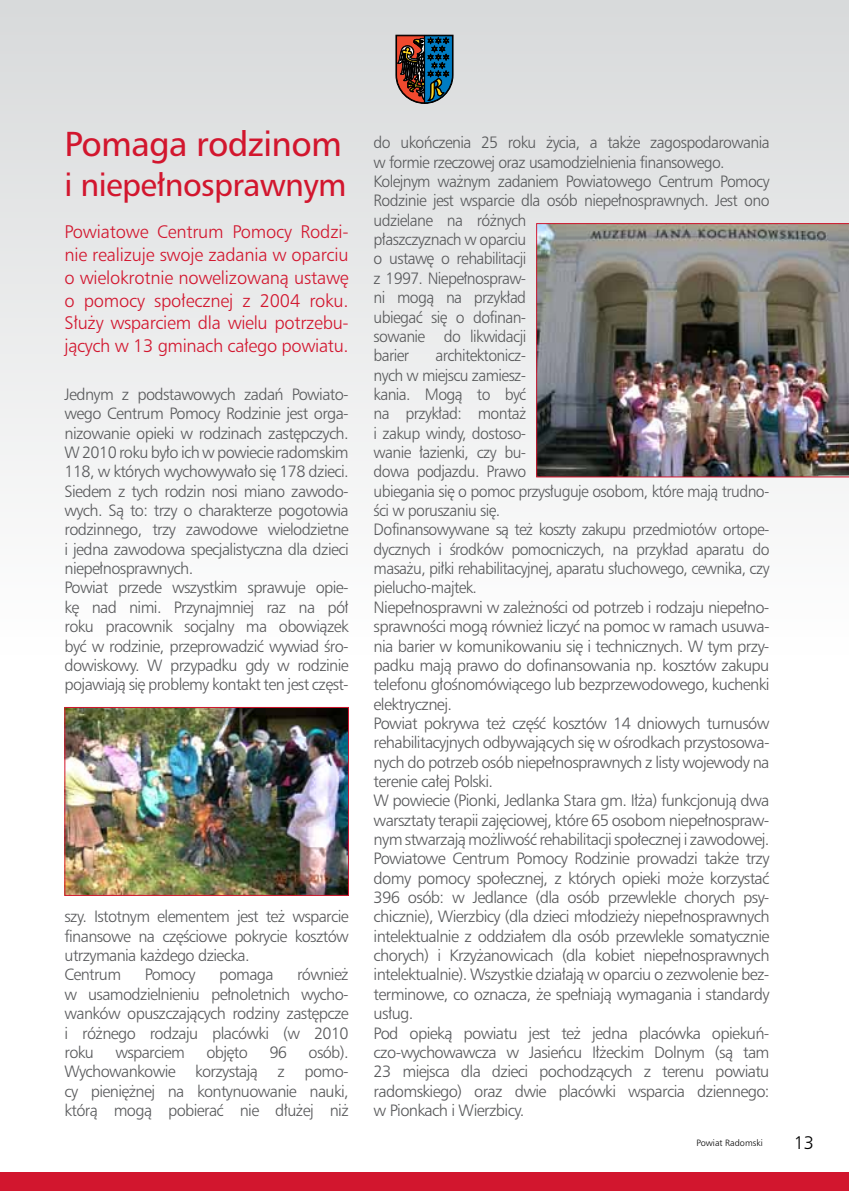
<style>
.page{position:relative;width:849px;height:1191px;background:#fff}
.page>*{position:absolute;margin:0;border:0;box-sizing:border-box;transform-origin:0 0}
.t1{font:33.25px "Humnst 777 PL";letter-spacing:-.02em;color:#d2162e}
.t2{font:30.62px "Humnst 777 PL";letter-spacing:-.02em;color:#d2162e}
.t3{font:17.5px/22.8px "Humnst 777 Lt PL";letter-spacing:-.02em;color:#d2162e;text-align:justify}
.t4{font:17.5px "Humnst 777 Lt PL";color:#000}
.t5{font:15.75px/19.4px "Humnst 777 Lt PL";letter-spacing:-.04em;color:#58595b;scale:.96 1}
.t6{font:15.75px/19.4px "Humnst 777 Lt PL";letter-spacing:-.04em;color:#58595b}
.t7{font:8.75px "Humnst 777 Lt PL";color:#000}
</style>
<div class="page">
<div style="left:0;top:0;width:848px;height:755px;background:linear-gradient(to bottom,#d8dadb,#fff)"></div>
<div style="left:0;top:1172px;width:848px;height:19px;background:#d2162e"></div>
<svg style="left:396px;top:35px;width:57px;height:68px;background:#464c55"></svg>
<img style="left:536px;top:223px;width:312px;height:254px">
<img style="left:66px;top:709px;width:281px;height:185px">
<div style="left:64px;top:707px;width:285px;height:189px;border:1px solid #d2162e"></div>
<h1 class="t1" style="left:64px;top:122px;width:279px">Pomaga rodzinom</h1>
<h2 class="t2" style="left:64px;top:165px;width:283px">i niepełnosprawnym</h2>
<p class="t3" style="left:64px;top:220px;width:286px">Powiatowe Centrum Pomocy Rodzi&shy;nie realizuje swoje zadania w oparciu o wielokrotnie nowelizowaną ustawę o pomocy społecznej z 2004 roku.<br>Służy wsparciem dla wielu potrzebu&shy;jących w 13 gminach całego powiatu.</p>
<p class="t6" style="left:64px;top:384px;width:286px">Jednym z podstawowych zadań Powiato&shy;wego Centrum Pomocy Rodzinie jest orga&shy;nizowanie opieki w rodzinach zastępczych.<br>W 2010 roku było ich w powiecie radomskim 118, w których wychowywało się 178 dzieci.<br>Siedem z tych rodzin nosi miano zawodo&shy;wych. Są to: trzy o charakterze pogotowia rodzinnego, trzy zawodowe wielodzietne i jedna zawodowa specjalistyczna dla dzieci niepełnosprawnych.<br>Powiat przede wszystkim sprawuje opie&shy;kę nad nimi. Przynajmniej raz na pół roku pracownik socjalny ma obowiązek być w rodzinie, przeprowadzić wywiad śro&shy;dowiskowy. W przypadku gdy w rodzinie pojawiają się problemy kontakt ten jest częst-</p>
<p class="t6" style="left:64px;top:906px;width:286px">szy. Istotnym elementem jest też wsparcie finansowe na częściowe pokrycie kosztów utrzymania każdego dziecka.<br>Centrum</p>
<p class="t6" style="left:64px;top:964px;width:286px;text-align:justify;text-indent:232px">również w usamodzielnieniu pełnoletnich wycho&shy;wanków opuszczających rodziny zastępcze i różnego rodzaju placówki (w 2010 roku</p>
<p class="t6" style="left:145px;top:964px;width:52px">Pomocy</p>
<p class="t6" style="left:219px;top:964px;width:56px">pomaga</p>
<p class="t6" style="left:64px;top:1042px;width:286px;text-align:justify;text-indent:244px">osób).<br>Wychowankowie korzystają z pomo&shy;cy pieniężnej na kontynuowanie nauki, którą mogą pobierać nie dłużej niż</p>
<p class="t6" style="left:115px;top:1042px;width:71px">wsparciem</p>
<p class="t6" style="left:206px;top:1042px;width:43px">objęto</p>
<p class="t6" style="left:269px;top:1042px;width:19px">96</p>
<p class="t5" style="left:373px;top:133px;width:414px">do ukończenia 25 roku życia, a także zagospodarowania w formie rzeczowej oraz usamodzielnienia finansowego.<br>Kolejnym ważnym zadaniem Powiatowego Centrum Pomocy<br>Rodzinie jest wsparcie dla osób niepełnosprawnych. Jest ono udzielane na różnych<br>płaszczyznach w oparciu<br>o ustawę o rehabilitacji<br>z 1997. Niepełnospraw-<br>ni mogą na przykład<br>ubiegać się o dofinan-<br>sowanie do likwidacji<br>barier</p>
<p class="t5" style="left:373px;top:345px;width:414px;text-indent:62px">architektonicz-<br>nych w miejscu zamiesz-<br>kania. Mogą to być<br>na przykład: montaż<br>i zakup windy, dostoso-<br>wanie łazienki, czy bu-<br>dowa podjazdu. Prawo<br>ubiegania się o pomoc przysługuje osobom, które mają trudno&shy;ści w poruszaniu się.<br>Dofinansowywane są też koszty zakupu przedmiotów ortope&shy;dycznych i środków pomocniczych, na przykład aparatu do masażu, piłki rehabilitacyjnej, aparatu słuchowego, cewnika, czy pielucho-majtek.<br>Niepełnosprawni w zależności od potrzeb i rodzaju niepełno&shy;sprawności mogą również liczyć na pomoc w ramach usuwa&shy;nia barier w komunikowaniu się i technicznych. W tym przy&shy;padku mają prawo do dofinansowania np. kosztów zakupu telefonu głośnomówiącego lub bezprzewodowego, kuchenki elektrycznej.<br>Powiat pokrywa też część kosztów 14 dniowych turnusów rehabilitacyjnych odbywających się w ośrodkach przystosowa&shy;nych do potrzeb osób niepełnosprawnych z listy wojewody na terenie całej Polski.<br>W powiecie (Pionki, Jedlanka Stara gm. Iłża) funkcjonują dwa warsztaty terapii zajęciowej, które 65 osobom niepełnospraw&shy;nym stwarzają możliwość rehabilitacji społecznej i zawodowej.<br>Powiatowe Centrum Pomocy Rodzinie prowadzi także trzy domy pomocy społecznej, z których opieki może korzystać 396 osób: w Jedlance (dla osób przewlekle chorych psy&shy;chicznie), Wierzbicy (dla dzieci młodzieży niepełnosprawnych intelektualnie z oddziałem dla osób przewlekle somatycznie chorych) i Krzyżanowicach (dla kobiet niepełnosprawnych intelektualnie). Wszystkie działają w oparciu o zezwolenie bez&shy;terminowe, co oznacza, że spełniają wymagania i standardy usług.<br>Pod opieką powiatu jest też jedna placówka opiekuń&shy;czo-wychowawcza w Jasieńcu Iłżeckim Dolnym (są tam 23 miejsca dla dzieci pochodzących z terenu powiatu radomskiego) oraz dwie placówki wsparcia dziennego: w Pionkach i Wierzbicy.</p>
<p class="t7" style="left:696px;top:1137px;width:68px">Powiat Radomski</p>
<p class="t4" style="left:793px;top:1131px;width:22px">13</p>
</div>
